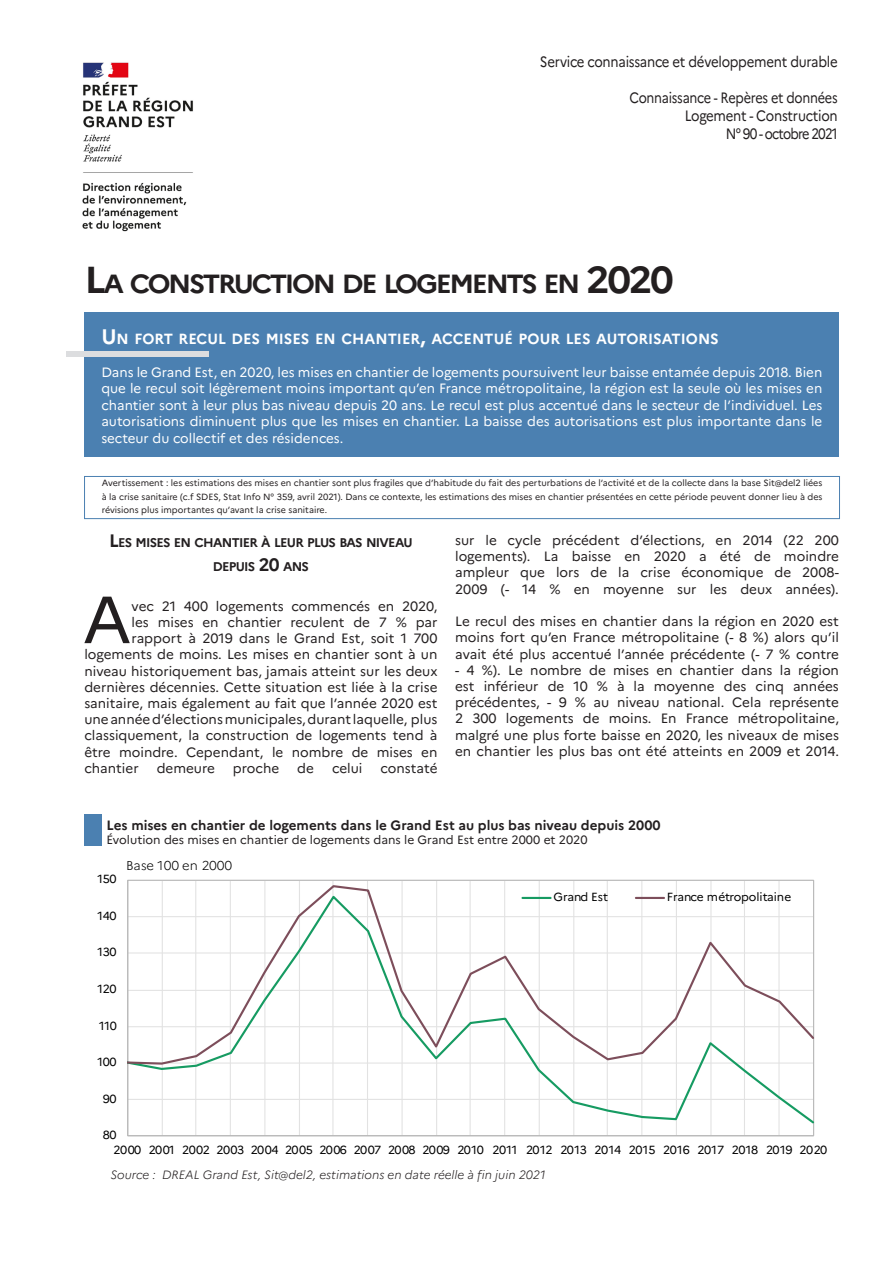
<style>
.page{position:relative;width:893px;height:1263px;background:#fff}
.page>*{position:absolute;margin:0;border:0;box-sizing:border-box;transform-origin:0 0}
.t1{font:66.45px "Marianne";color:#231f20}
.t2{font:700 26.25px "Marianne";letter-spacing:-.085em;color:#231f20;scale:1.05 1}
.t3{font:15px/18px "Marianne";letter-spacing:-.02em;color:#231f20;text-align:right;scale:.85 1}
.t4{font:15px "Marianne";letter-spacing:-.02em;color:#231f20;scale:.88 1}
.t5{font:15px "Marianne";letter-spacing:-.06em;color:#231f20;scale:.85 1}
.Chapo{font:700 14.7px "Marianne";color:#fff}
.t6{font:13.5px/16.2px "Marianne";color:#231f20;text-align:justify}
.Chapo-2{font:13.5px/16.5px "Marianne";color:#fff;text-align:justify}
.t7{font:700 13.5px "Marianne";color:#231f20}
.t8{font:300 12.75px "Marianne";letter-spacing:-.015em;color:#000}
.Intertitre{font:700 12.6px "Marianne";letter-spacing:-.055em;color:#231f20}
.t9{font:12px "Marianne";color:#231f20}
.t10{font:italic 300 12px "Marianne";color:#231f20}
.t11{font:11.7px "Marianne";letter-spacing:-.055em;color:#000}
.t12{font:11.7px "Marianne";letter-spacing:-.015em;color:#000}
.Chapo-3{font:9px/13.5px "Marianne";color:#231f20;text-align:justify}
.s1{font-size:37.5px}
.s2{font-size:21px}
.s3{font-size:18px}
</style>
<div class="page">
<div style="left:84px;top:312px;width:755px;height:144px;background:#4b80b1"></div>
<div style="left:67px;top:351px;width:142px;height:6px;background:#dcdddf"></div>
<div style="left:84px;top:814px;width:17px;height:31px;background:#4b80b1"></div>
<img style="left:82px;top:62px;width:111px;height:170px">
<hr style="left:162px;top:880px;width:1px;height:256px;background:#e2e2e2">
<hr style="left:195px;top:880px;width:1px;height:256px;background:#e2e2e2">
<hr style="left:230px;top:880px;width:1px;height:256px;background:#e2e2e2">
<hr style="left:264px;top:880px;width:1px;height:256px;background:#e2e2e2">
<hr style="left:299px;top:880px;width:1px;height:256px;background:#e2e2e2">
<hr style="left:332px;top:880px;width:1px;height:256px;background:#e2e2e2">
<hr style="left:367px;top:880px;width:1px;height:256px;background:#e2e2e2">
<hr style="left:402px;top:880px;width:1px;height:256px;background:#e2e2e2">
<hr style="left:436px;top:880px;width:1px;height:256px;background:#e2e2e2">
<hr style="left:470px;top:880px;width:1px;height:256px;background:#e2e2e2">
<hr style="left:504px;top:880px;width:1px;height:256px;background:#e2e2e2">
<hr style="left:539px;top:880px;width:1px;height:256px;background:#e2e2e2">
<hr style="left:573px;top:880px;width:1px;height:256px;background:#e2e2e2">
<hr style="left:607px;top:880px;width:1px;height:256px;background:#e2e2e2">
<hr style="left:641px;top:880px;width:1px;height:256px;background:#e2e2e2">
<hr style="left:676px;top:880px;width:1px;height:256px;background:#e2e2e2">
<hr style="left:710px;top:880px;width:1px;height:256px;background:#e2e2e2">
<hr style="left:744px;top:880px;width:1px;height:256px;background:#e2e2e2">
<hr style="left:778px;top:880px;width:1px;height:256px;background:#e2e2e2">
<hr style="left:127px;top:880px;width:1px;height:256px;background:#b9b9b9">
<hr style="left:128px;top:1135px;width:686px;height:1px;background:#b9b9b9">
<svg style="left:128px;top:1066px;width:686px;height:59px"></svg>
<svg style="left:127px;top:884px;width:687px;height:182px"></svg>
<hr style="left:522px;top:897px;width:29px;height:2px;background:#169b62">
<hr style="left:636px;top:897px;width:28px;height:2px;background:#7d4e5b">
<div style="left:84px;top:476px;width:756px;height:43px;border:1px solid #4b80b1"></div>
<p class="t4" style="left:540px;top:53px;width:340px">Service connaissance et développement durable</p>
<p class="t3" style="left:629px;top:89px;width:246px">Connaissance - Repères et données<br>Logement - Construction</p>
<p class="t5" style="left:726px;top:125px;width:133px">N° 90 - octobre 2021</p>
<p class="t2" style="left:84px;top:268px;width:563px"><span class="s1">L</span>A CONSTRUCTION DE LOGEMENTS EN <span class="s1">2020</span></p>
<p class="Chapo" style="left:101px;top:330px;width:619px"><span class="s2">U</span> N FORT RECUL DES MISES EN CHANTIER<span class="s2">,</span> ACCENTUÉ POUR LES AUTORISATIONS</p>
<p class="Chapo-2" style="left:101px;top:364px;width:722px">Dans le Grand Est, en 2020, les mises en chantier de logements poursuivent leur baisse entamée depuis 2018. Bien que le recul soit légèrement moins important qu’en France métropolitaine, la région est la seule où les mises en chantier sont à leur plus bas niveau depuis 20 ans. Le recul est plus accentué dans le secteur de l’individuel. Les autorisations diminuent plus que les mises en chantier. La baisse des autorisations est plus importante dans le secteur du collectif et des résidences.</p>
<p class="Chapo-3" style="left:102px;top:476px;width:722px">Avertissement : les estimations des mises en chantier sont plus fragiles que d’habitude du fait des perturbations de l’activité et de la collecte dans la base Sit@del2 liées à la crise sanitaire (c.f SDES, Stat Info N° 359, avril 2021). Dans ce contexte, les estimations des mises en chantier présentées en cette période peuvent donner lieu à des révisions plus importantes qu’avant la crise sanitaire.</p>
<p class="Intertitre" style="left:109px;top:535px;width:305px"><span class="s3">L</span>ES MISES EN CHANTIER À LEUR PLUS BAS NIVEAU</p>
<p class="Intertitre" style="left:213px;top:559px;width:98px">DEPUIS <span class="s3">20</span> ANS</p>
<p class="t1" style="left:83px;top:579px;width:51px">A</p>
<p class="t6" style="left:84px;top:598px;width:355px;text-align:right">vec 21 400 logements commencés en 2020,<br>les mises en chantier reculent de 7 % par rapport à 2019 dans le Grand Est, soit 1 700 logements de moins. Les mises en chantier sont à un niveau historiquement bas, jamais atteint sur les deux dernières décennies. Cette situation est liée à la crise sanitaire, mais également au fait que l’année 2020 est une année d’élections municipales, durant laquelle, plus classiquement, la construction de logements tend à</p>
<p class="t6" style="left:84px;top:744px;width:355px">être moindre. Cependant, le nombre de mises en</p>
<p class="t6" style="left:84px;top:760px;width:56px">chantier</p>
<p class="t6" style="left:157px;top:760px;width:60px">demeure</p>
<p class="t6" style="left:233px;top:760px;width:48px">proche</p>
<p class="t6" style="left:297px;top:760px;width:18px">de</p>
<p class="t6" style="left:332px;top:760px;width:32px">celui</p>
<p class="t6" style="left:381px;top:760px;width:58px">constaté</p>
<p class="t6" style="left:455px;top:532px;width:385px">sur le cycle précédent d’élections, en 2014 (22 200 logements). La baisse en 2020 a été de moindre ampleur que lors de la crise économique de 2008- 2009 (- 14 % en moyenne sur les deux années).</p>
<p class="t6" style="left:455px;top:613px;width:385px">Le recul des mises en chantier dans la région en 2020 est moins fort qu’en France métropolitaine (- 8 %) alors qu’il avait été plus accentué l’année précédente (- 7 % contre</p>
<p class="t6" style="left:455px;top:662px;width:385px">- 4 %). Le nombre de mises en chantier dans la région est inférieur de 10 % à la moyenne des cinq années précédentes, - 9 % au niveau national. Cela représente 2 300 logements de moins. En France métropolitaine, malgré une plus forte baisse en 2020, les niveaux de mises en chantier les plus bas ont été atteints en 2009 et 2014.</p>
<p class="t7" style="left:106px;top:816px;width:556px">Les mises en chantier de logements dans le Grand Est au plus bas niveau depuis 2000</p>
<p class="t9" style="left:106px;top:832px;width:483px">Évolution des mises en chantier de logements dans le Grand Est entre 2000 et 2020</p>
<p class="t12" style="left:98px;top:872px;width:21px">150</p>
<p class="t12" style="left:98px;top:908px;width:21px">140</p>
<p class="t12" style="left:98px;top:945px;width:21px">130</p>
<p class="t12" style="left:98px;top:982px;width:21px">120</p>
<p class="t8" style="left:126px;top:858px;width:108px">Base 100 en 2000</p>
<p class="t12" style="left:99px;top:1018px;width:19px">110</p>
<p class="t12" style="left:98px;top:1055px;width:21px">100</p>
<p class="t12" style="left:103px;top:1091px;width:15px">90</p>
<p class="t12" style="left:103px;top:1128px;width:15px">80</p>
<p class="t12" style="left:553px;top:890px;width:56px">Grand Est</p>
<p class="t12" style="left:667px;top:890px;width:126px">France métropolitaine</p>
<p class="t11" style="left:114px;top:1143px;width:715px">2000 2001 2002 2003 2004 2005 2006 2007 2008 2009 2010 2011 2012 2013 2014 2015 2016 2017 2018 2019 2020</p>
<p class="t10" style="left:111px;top:1168px;width:436px">Source : DREAL Grand Est, Sit@del2, estimations en date réelle à fin juin 2021</p>
</div>
